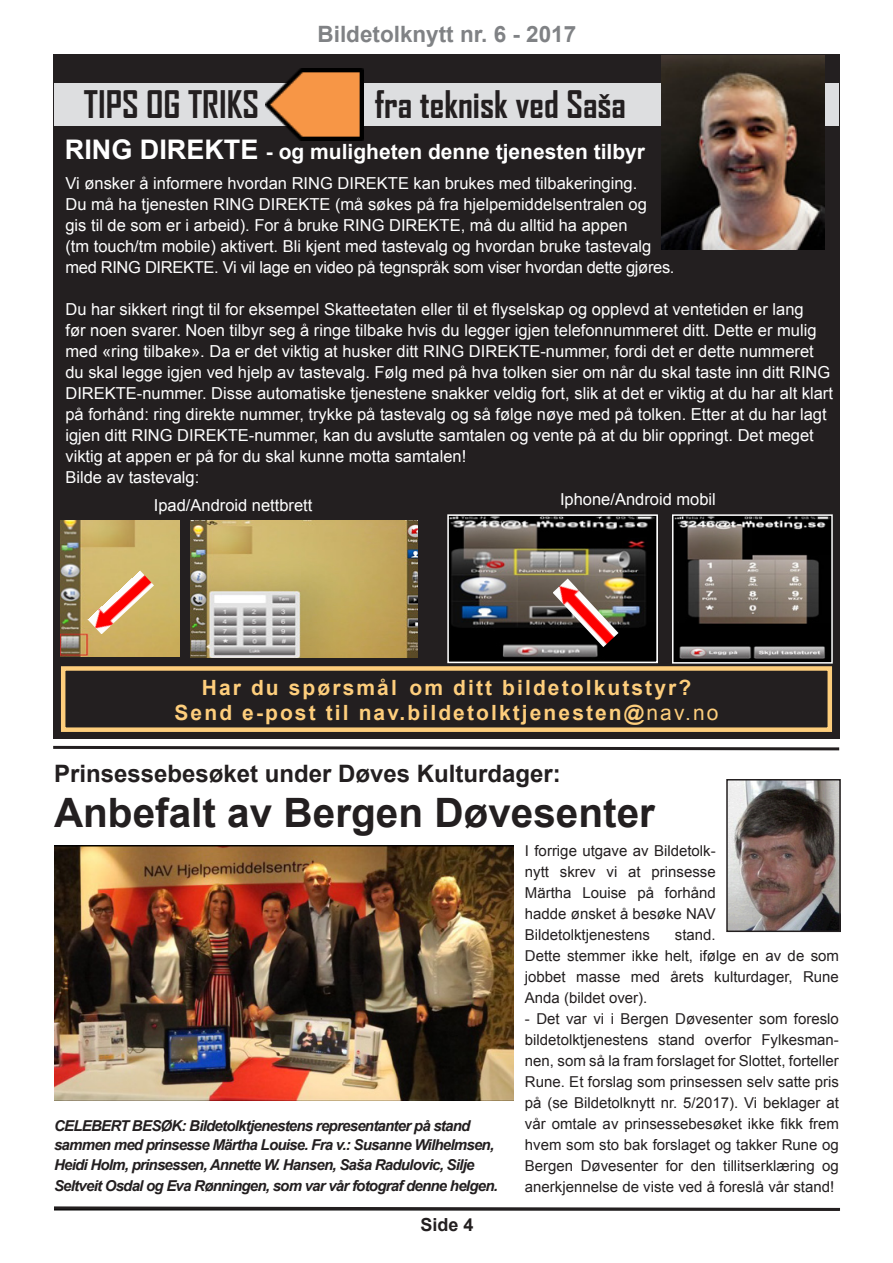
<style>
.page{position:relative;width:893px;height:1263px;background:#fff}
.page>*{position:absolute;margin:0;border:0;box-sizing:border-box;transform-origin:0 0}
.t1{font:700 40.5px "Arial";color:#231f20}
.t2{font:700 36.3px "Agency FB";color:#231f20}
.t3{font:700 24px "Arial";color:#231f20}
.t4{font:700 22.5px "Arial";color:#808285}
.t5{font:700 21px "Arial";letter-spacing:.1em;color:#fece7c}
.t6{font:700 21px "Arial";color:#fff}
.t7{font:700 18px "Arial";color:#231f20}
.t8{font:16.5px/21px "Arial";color:#fff}
.t9{font:15px/21px "Arial";color:#231f20;text-align:justify}
.t10{font:italic 700 15px/19.5px "Arial";letter-spacing:-.05em;color:#231f20}
.s1{font-size:27px}
.s2{font-weight:400}
</style>
<div class="page">
<div style="left:53px;top:54px;width:787px;height:684px;background:#231f20"></div>
<div style="left:54px;top:83px;width:785px;height:42px;background:#dddee0"></div>
<img style="left:266px;top:69px;width:98px;height:72px">
<img style="left:662px;top:55px;width:163px;height:194px">
<div style="left:61px;top:666px;width:771px;height:66px;border:4px solid #fece7c"></div>
<img style="left:54px;top:845px;width:460px;height:255px">
<img style="left:729px;top:782px;width:109px;height:147px">
<div style="left:726px;top:779px;width:115px;height:153px;border:2px solid #231f20"></div>
<svg style="left:54px;top:1206px;width:786px;height:5px;background:#636061"></svg>
<svg style="left:53px;top:745px;width:787px;height:6px"></svg>
<img style="left:190px;top:521px;width:228px;height:136px">
<img style="left:450px;top:517px;width:205px;height:143px">
<div style="left:447px;top:514px;width:211px;height:149px;border:2px solid #fff"></div>
<img style="left:61px;top:520px;width:118px;height:136px">
<img style="left:675px;top:517px;width:155px;height:144px">
<div style="left:672px;top:514px;width:161px;height:150px;border:2px solid #fff"></div>
<img style="left:87px;top:570px;width:67px;height:64px">
<img style="left:553px;top:578px;width:65px;height:69px">
<p class="t4" style="left:317px;top:19px;width:260px">Bildetolknytt nr. 6 - 2017</p>
<p class="t2" style="left:84px;top:82px;width:177px">TIPS OG TRIKS</p>
<p class="t2" style="left:375px;top:82px;width:253px">fra teknisk ved Saša</p>
<p class="t6" style="left:65px;top:138px;width:582px"><span class="s1">RING DIREKTE</span> - og muligheten denne tjenesten tilbyr</p>
<p class="t8" style="left:65px;top:173px;width:611px">Vi ønsker å informere hvordan RING DIREKTE kan brukes med tilbakeringing.<br>Du må ha tjenesten RING DIREKTE (må søkes på fra hjelpemiddelsentralen og<br>gis til de som er i arbeid). For å bruke RING DIREKTE, må du alltid ha appen<br>(tm touch/tm mobile) aktivert. Bli kjent med tastevalg og hvordan bruke tastevalg med RING DIREKTE. Vi vil lage en video på tegnspråk som viser hvordan dette gjøres.</p>
<p class="t8" style="left:65px;top:299px;width:769px">Du har sikkert ringt til for eksempel Skatteetaten eller til et flyselskap og opplevd at ventetiden er lang<br>før noen svarer. Noen tilbyr seg å ringe tilbake hvis du legger igjen telefonnummeret ditt. Dette er mulig med «ring tilbake». Da er det viktig at husker ditt RING DIREKTE-nummer, fordi det er dette nummeret du skal legge igjen ved hjelp av tastevalg. Følg med på hva tolken sier om når du skal taste inn ditt RING DIREKTE-nummer. Disse automatiske tjenestene snakker veldig fort, slik at det er viktig at du har alt klart på forhånd: ring direkte nummer, trykke på tastevalg og så følge nøye med på tolken. Etter at du har lagt igjen ditt RING DIREKTE-nummer, kan du avslutte samtalen og vente på at du blir oppringt. Det meget viktig at appen er på for du skal kunne motta samtalen!</p>
<p class="t8" style="left:65px;top:467px;width:135px">Bilde av tastevalg:</p>
<p class="t8" style="left:154px;top:495px;width:160px">Ipad/Android nettbrett</p>
<p class="t8" style="left:560px;top:489px;width:157px">Iphone/Android mobil</p>
<p class="t5" style="left:202px;top:673px;width:491px">Har du spørsmål om ditt bildetolkutstyr?</p>
<p class="t5" style="left:175px;top:698px;width:545px">Send e-post til nav.bildetolktjenesten@<span class="s2">nav.no</span></p>
<p class="t3" style="left:54px;top:757px;width:508px">Prinsessebesøket under Døves Kulturdager:</p>
<p class="t1" style="left:54px;top:785px;width:602px">Anbefalt av Bergen Døvesenter</p>
<p class="t10" style="left:54px;top:1116px;width:442px">CELEBERT BESØK: Bildetolktjenestens representanter på stand sammen med prinsesse Märtha Louise. Fra v.: Susanne Wilhelmsen,<br>Heidi Holm, prinsessen, Annette W. Hansen, Saša Radulovic, Silje</p>
<p class="t10" style="left:54px;top:1176px;width:445px">Seltveit Osdal og Eva Rønningen, som var vår fotograf denne helgen.</p>
<p class="t7" style="left:420px;top:1212px;width:55px">Side 4</p>
<p class="t9" style="left:525px;top:840px;width:192px">I forrige utgave av Bildetolk&shy;nytt skrev vi at prinsesse Märtha Louise på forhånd hadde ønsket å besøke NAV Bildetolktjenestens</p>
<p class="t9" style="left:525px;top:924px;width:316px;text-align:left;text-indent:150px">stand.<br>Dette stemmer ikke helt, ifølge en av de som jobbet masse med årets kulturdager, Rune<br>Anda (bildet over).</p>
<p class="t9" style="left:525px;top:1008px;width:316px">- Det var vi i Bergen Døvesenter som foreslo bildetolktjenestens stand overfor Fylkesman&shy;nen, som så la fram forslaget for Slottet, forteller Rune. Et forslag som prinsessen selv satte pris på (se Bildetolknytt nr. 5/2017). Vi beklager at vår omtale av prinsessebesøket ikke fikk frem hvem som sto bak forslaget og takker Rune og Bergen Døvesenter for den tillitserklæring og anerkjennelse de viste ved å foreslå vår stand!</p>
</div>
